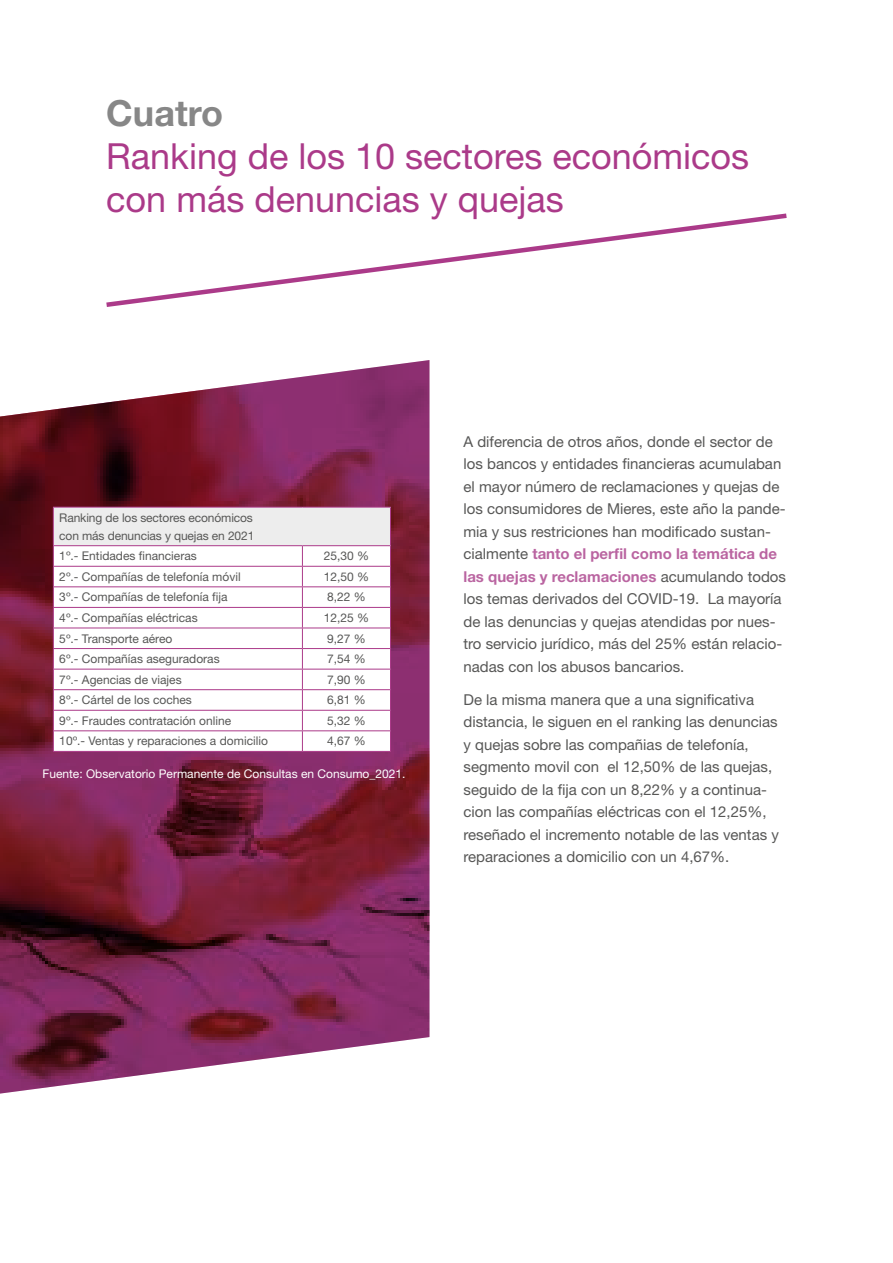
<style>
.page{position:relative;width:893px;height:1263px;background:#fff}
.page>*{position:absolute;margin:0;border:0;box-sizing:border-box;transform-origin:0 0}
.t1{font:36px/43.2px "Helvetica Neue LT Std";color:#ab3a89}
.t2{font:700 36px "Helvetica Neue LT Std";color:#878787}
.t3{font:15px/22.5px "Helvetica Neue LT Std";color:#575756}
.t4{font:12px/18px "Helvetica Neue LT Std";color:#575756}
.t5{font:12px "Helvetica Neue LT Std";color:#fff}
.s1{font-weight:700;color:#ba65a1}
</style>
<div class="page">
<img style="left:0;top:360px;width:429px;height:733px">
<svg style="left:106px;top:213px;width:681px;height:94px"></svg>
<div style="left:53px;top:507px;width:337px;height:39px;background:#ededed"></div>
<svg style="left:54px;top:546px;width:336px;height:205px"></svg>
<hr style="left:53px;top:507px;width:249px;height:1px;background:#ab3a89">
<hr style="left:53px;top:507px;width:1px;height:38px;background:#ab3a89">
<hr style="left:302px;top:507px;width:89px;height:1px;background:#ab3a89">
<hr style="left:390px;top:507px;width:1px;height:38px;background:#ab3a89">
<hr style="left:53px;top:545px;width:249px;height:1px;background:#ab3a89">
<hr style="left:302px;top:545px;width:89px;height:1px;background:#ab3a89">
<hr style="left:53px;top:566px;width:249px;height:1px;background:#ab3a89">
<hr style="left:302px;top:566px;width:89px;height:1px;background:#ab3a89">
<hr style="left:53px;top:586px;width:249px;height:1px;background:#ab3a89">
<hr style="left:302px;top:586px;width:89px;height:1px;background:#ab3a89">
<hr style="left:53px;top:607px;width:249px;height:1px;background:#ab3a89">
<hr style="left:302px;top:607px;width:89px;height:1px;background:#ab3a89">
<hr style="left:53px;top:628px;width:249px;height:1px;background:#ab3a89">
<hr style="left:302px;top:628px;width:89px;height:1px;background:#ab3a89">
<hr style="left:53px;top:648px;width:249px;height:1px;background:#ab3a89">
<hr style="left:302px;top:648px;width:89px;height:1px;background:#ab3a89">
<hr style="left:53px;top:669px;width:249px;height:1px;background:#ab3a89">
<hr style="left:302px;top:669px;width:89px;height:1px;background:#ab3a89">
<hr style="left:53px;top:689px;width:249px;height:1px;background:#ab3a89">
<hr style="left:302px;top:689px;width:89px;height:1px;background:#ab3a89">
<hr style="left:53px;top:710px;width:249px;height:1px;background:#ab3a89">
<hr style="left:302px;top:710px;width:89px;height:1px;background:#ab3a89">
<hr style="left:53px;top:730px;width:249px;height:1px;background:#ab3a89">
<svg style="left:53px;top:546px;width:1px;height:205px"></svg>
<hr style="left:302px;top:730px;width:89px;height:1px;background:#ab3a89">
<svg style="left:302px;top:546px;width:1px;height:205px"></svg>
<svg style="left:390px;top:546px;width:1px;height:205px"></svg>
<hr style="left:53px;top:751px;width:249px;height:1px;background:#ab3a89">
<hr style="left:302px;top:751px;width:89px;height:1px;background:#ab3a89">
<h1 class="t2" style="left:106px;top:91px;width:118px">Cuatro</h1>
<h1 class="t1" style="left:106px;top:134px;width:644px">Ranking de los 10 sectores económicos con más denuncias y quejas</h1>
<p class="t4" style="left:59px;top:508px;width:197px">Ranking de los sectores económicos con más denuncias y quejas en 2021</p>
<p class="t4" style="left:59px;top:547px;width:139px">1º.- Entidades financieras</p>
<p class="t4" style="left:324px;top:547px;width:47px">25,30 %</p>
<p class="t4" style="left:59px;top:567px;width:183px">2º.- Compañías de telefonía móvil</p>
<p class="t4" style="left:324px;top:567px;width:47px">12,50 %</p>
<p class="t4" style="left:59px;top:588px;width:170px">3º.- Compañías de telefonía fija</p>
<p class="t4" style="left:327px;top:588px;width:40px">8,22 %</p>
<p class="t4" style="left:59px;top:608px;width:140px">4º.- Compañías eléctricas</p>
<p class="t4" style="left:324px;top:608px;width:47px">12,25 %</p>
<p class="t4" style="left:59px;top:629px;width:115px">5º.- Transporte aéreo</p>
<p class="t4" style="left:327px;top:629px;width:40px">9,27 %</p>
<p class="t4" style="left:59px;top:650px;width:162px">6º.- Compañías aseguradoras</p>
<p class="t4" style="left:327px;top:650px;width:40px">7,54 %</p>
<p class="t4" style="left:59px;top:670px;width:124px">7º.- Agencias de viajes</p>
<p class="t4" style="left:327px;top:670px;width:40px">7,90 %</p>
<p class="t4" style="left:59px;top:691px;width:134px">8º.- Cártel de los coches</p>
<p class="t4" style="left:327px;top:691px;width:40px">6,81 %</p>
<p class="t4" style="left:59px;top:711px;width:173px">9º.- Fraudes contratación online</p>
<p class="t4" style="left:327px;top:711px;width:40px">5,32 %</p>
<p class="t4" style="left:59px;top:732px;width:210px">10º.- Ventas y reparaciones a domicilio</p>
<p class="t4" style="left:327px;top:732px;width:40px">4,67 %</p>
<p class="t5" style="left:43px;top:766px;width:364px">Fuente: Observatorio Permanente de Consultas en Consumo_2021.</p>
<p class="t3" style="left:463px;top:430px;width:324px">A diferencia de otros años, donde el sector de los bancos y entidades financieras acumulaban el mayor número de reclamaciones y quejas de los consumidores de Mieres, este año la pande&shy;mia y sus restriciones han modificado sustan&shy;cialmente <span class="s1">tanto el perfil como la temática de las quejas y reclamaciones</span> acumulando todos los temas derivados del COVID-19. La mayoría de las denuncias y quejas atendidas por nues&shy;tro servicio jurídico, más del 25% están relacio&shy;nadas con los abusos bancarios.</p>
<p class="t3" style="left:463px;top:688px;width:317px">De la misma manera que a una significativa distancia, le siguen en el ranking las denuncias y quejas sobre las compañias de telefonía, segmento movil con el 12,50% de las quejas, seguido de la fija con un 8,22% y a continua&shy;cion las compañías eléctricas con el 12,25%, reseñado el incremento notable de las ventas y reparaciones a domicilio con un 4,67%.</p>
</div>
